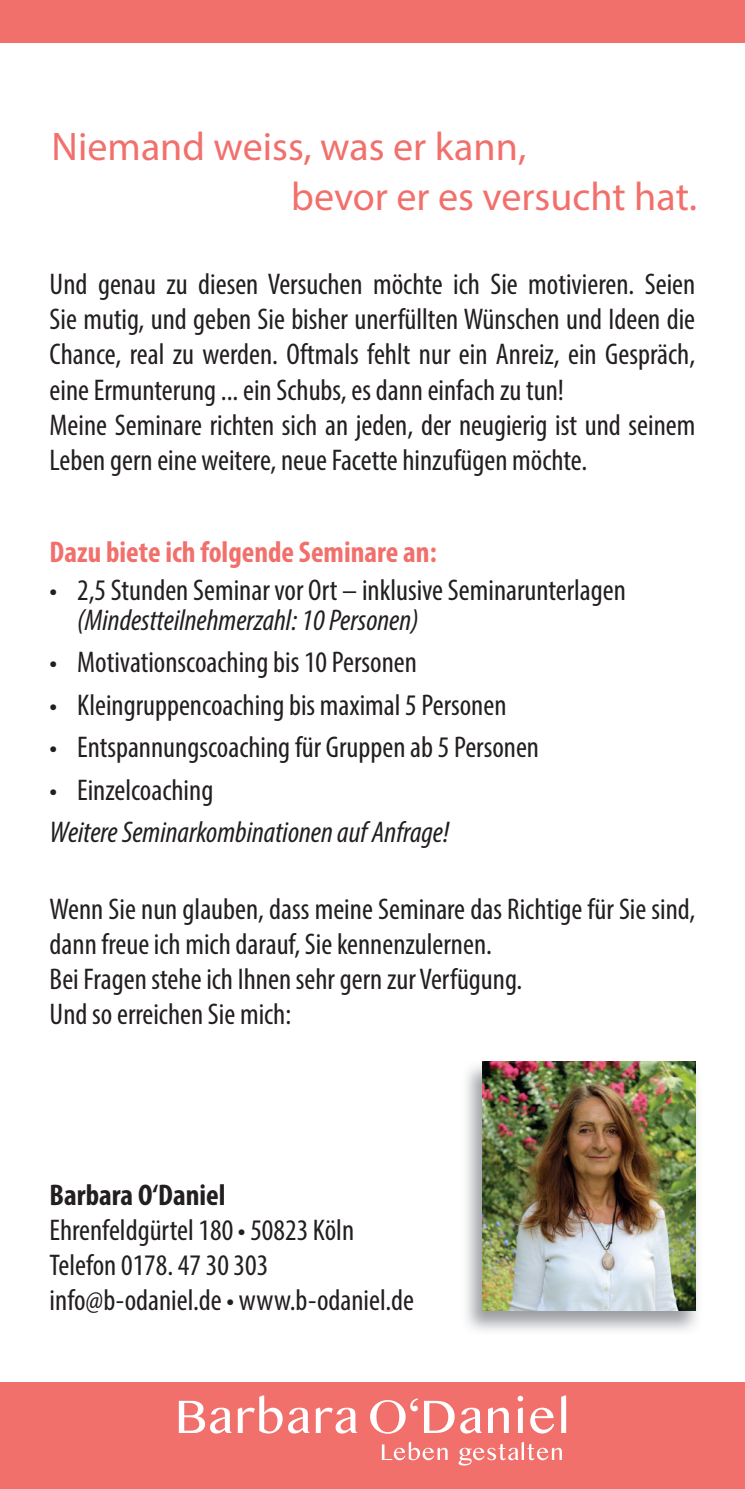
<style>
.page{position:relative;width:745px;height:1489px;background:#fff}
.page>*{position:absolute;margin:0;border:0;box-sizing:border-box;transform-origin:0 0}
.t1{font:40px/50px "Myriad Pro";color:#f2706c}
.t2{font:condensed 30px/35px "Myriad Pro";color:#231f20}
.t3{font:italic condensed 30px "Myriad Pro";color:#231f20}
.t4{font:700 condensed 30px "Myriad Pro";color:#f2706c}
.t5{font:700 condensed 30px "Myriad Pro";color:#231f20}
</style>
<div class="page">
<div style="left:0;top:1382px;width:744px;height:106px;background:#f2706c"></div>
<svg style="left:370px;top:1398px;width:47px;height:35px"></svg>
<svg style="left:424px;top:1400px;width:30px;height:32px"></svg>
<svg style="left:460px;top:1407px;width:48px;height:26px"></svg>
<svg style="left:517px;top:1395px;width:6px;height:37px"></svg>
<svg style="left:530px;top:1407px;width:24px;height:26px"></svg>
<svg style="left:561px;top:1395px;width:4px;height:37px"></svg>
<svg style="left:179px;top:1400px;width:53px;height:33px"></svg>
<svg style="left:238px;top:1395px;width:44px;height:38px"></svg>
<svg style="left:288px;top:1407px;width:69px;height:26px"></svg>
<svg style="left:381px;top:1442px;width:66px;height:17px"></svg>
<svg style="left:458px;top:1441px;width:103px;height:24px"></svg>
<div style="left:0;top:0;width:744px;height:43px;background:#f2706c"></div>
<img style="left:466px;top:1061px;width:231px;height:270px">
<img style="left:482px;top:1061px;width:212px;height:248px">
<h1 class="t1" style="left:291px;top:121px;width:407px;text-indent:-240px">Niemand weiss, was er kann,<br>bevor er es versucht hat.</h1>
<p class="t2" style="left:50px;top:266px;width:646px">Und genau zu diesen Versuchen möchte ich Sie motivieren. Seien Sie mutig, und geben Sie bisher unerfüllten Wünschen und Ideen die Chance, real zu werden. Oftmals fehlt nur ein Anreiz, ein Gespräch, eine Ermunterung ... ein Schubs, es dann einfach zu tun!<br>Meine Seminare richten sich an jeden, der neugierig ist und seinem Leben gern eine weitere, neue Facette hinzufügen möchte.</p>
<p class="t4" style="left:50px;top:533px;width:388px">Dazu biete ich folgende Seminare an:</p>
<p class="t2" style="left:50px;top:571px;width:577px">• 2,5 Stunden Seminar vor Ort – inklusive Seminarunterlagen</p>
<p class="t3" style="left:77px;top:601px;width:343px">(Mindestteilnehmerzahl: 10 Personen)</p>
<p class="t2" style="left:50px;top:644px;width:368px">• Motivationscoaching bis 10 Personen</p>
<p class="t2" style="left:50px;top:686px;width:458px">• Kleingruppencoaching bis maximal 5 Personen</p>
<p class="t2" style="left:50px;top:729px;width:490px">• Entspannungscoaching für Gruppen ab 5 Personen</p>
<p class="t2" style="left:50px;top:771px;width:165px">• Einzelcoaching</p>
<p class="t3" style="left:50px;top:814px;width:400px">Weitere Seminarkombinationen auf Anfrage!</p>
<p class="t2" style="left:50px;top:891px;width:646px">Wenn Sie nun glauben, dass meine Seminare das Richtige für Sie sind, dann freue ich mich darauf, Sie kennenzulernen.<br>Bei Fragen stehe ich Ihnen sehr gern zur Verfügung.<br>Und so erreichen Sie mich:</p>
<p class="t5" style="left:50px;top:1175px;width:177px">Barbara O‘Daniel</p>
<p class="t2" style="left:50px;top:1211px;width:365px">Ehrenfeldgürtel 180 • 50823 Köln<br>Telefon 0178. 47 30 303 info@b-odaniel.de • www.b-odaniel.de</p>
</div>
